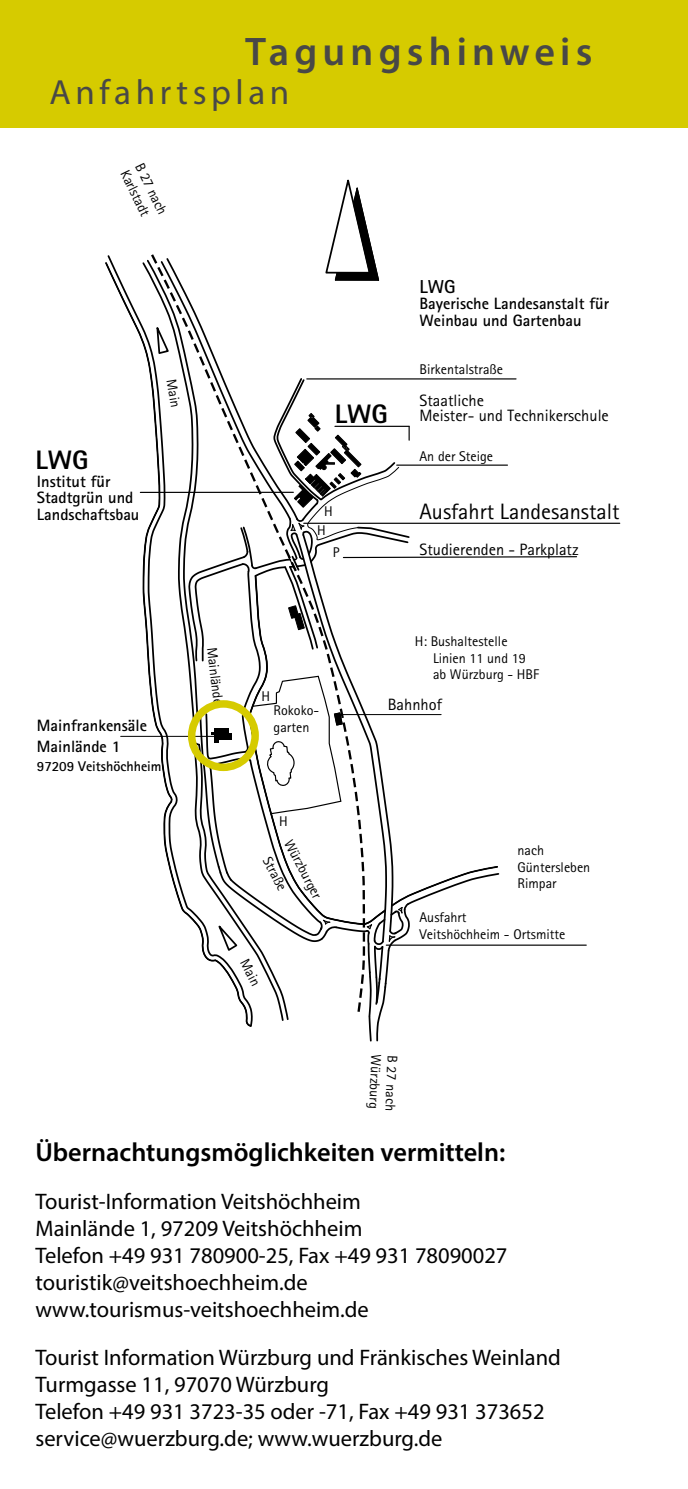
<style>
.page{position:relative;width:688px;height:1489px;background:#fff}
.page>*{position:absolute;margin:0;border:0;box-sizing:border-box;transform-origin:0 0}
.t1{font:600 40px "Myriad Pro";letter-spacing:.13em;color:#484847}
.t2{font:35px "Myriad Pro";letter-spacing:.13em;color:#484847}
.t3{font:800 26.75px "Rotis Sans Serif";color:#000}
.uebernachtung{font:600 26.25px "Myriad Pro";color:#000}
.übernachtung_text{font:22.5px/27px "Myriad Pro";color:#000}
.t4{font:22.25px "Rotis Sans Serif";color:#000}
.t5{font:700 18.75px "Rotis Sans Serif";color:#000}
.t6{font:700 16.5px/16.5px "Rotis Sans Serif";color:#000}
.t7{font:16.5px "Rotis Sans Serif";color:#000}
.t8{font:14px/16.5px "Rotis Sans Serif";color:#000}
.t9{font:700 14px "Rotis Sans Serif";color:#000}
.s1{font-weight:800;font-size:26.75px}
</style>
<div class="page">
<div style="left:0;top:0;width:687px;height:128px;background:#d6cb00"></div>
<hr style="left:303px;top:522px;width:316px;height:2px;background:#000">
<hr style="left:386px;top:944px;width:200px;height:1px;background:#000">
<svg style="left:105px;top:261px;width:36px;height:476px"></svg>
<svg style="left:141px;top:179px;width:436px;height:863px"></svg>
<div style="left:188px;top:700px;width:71px;height:71px;border:8px solid #d6cb00;border-radius:50%"></div>
<div style="left:399px;top:155px;width:200px;height:70px;background:#fff"></div>
<h1 class="t1" style="left:245px;top:27px;width:348px">Tagungshinweis</h1>
<h2 class="t2" style="left:50px;top:71px;width:241px">Anfahrtsplan</h2>
<p class="t8" style="left:146px;top:160px;width:57px;rotate:64deg">B 27 nach<br>Karlstadt</p>
<p class="t3" style="left:35px;top:443px;width:54px">LWG</p>
<p class="t6" style="left:37px;top:472px;width:104px">Institut für<br>Stadtgrün und<br>Landschaftsbau</p>
<p class="t8" style="left:179px;top:378px;width:30px;rotate:80deg">Main</p>
<p class="t5" style="left:419px;top:274px;width:38px">LWG</p>
<p class="t6" style="left:419px;top:295px;width:191px">Bayerische Landesanstalt für<br>Weinbau und Gartenbau</p>
<p class="t8" style="left:419px;top:361px;width:85px">Birkentalstraße</p>
<p class="t7" style="left:334px;top:405px;width:275px"><span class="s1">LWG</span> Meister- und Technikerschule</p>
<p class="t7" style="left:419px;top:390px;width:66px">Staatliche</p>
<p class="t8" style="left:317px;top:501px;width:17px;line-height:19.2px;text-align:center">H<br>H</p>
<p class="t8" style="left:333px;top:544px;width:8px">P</p>
<p class="t8" style="left:419px;top:448px;width:75px">An der Steige</p>
<p class="t4" style="left:419px;top:498px;width:202px">Ausfahrt Landesanstalt</p>
<p class="t7" style="left:419px;top:539px;width:161px">Studierenden - Parkplatz</p>
<p class="t6" style="left:37px;top:714px;width:112px;line-height:21px">Mainfrankensäle<br>Mainlände 1</p>
<p class="t9" style="left:37px;top:757px;width:126px">97209 Veitshöchheim</p>
<p class="t8" style="left:220px;top:646px;width:60px;rotate:83deg">Mainlände</p>
<p class="t8" style="left:261px;top:688px;width:10px">H</p>
<p class="t8" style="left:273px;top:702px;width:47px">Rokoko&shy;garten</p>
<p class="t8" style="left:433px;top:633px;width:107px;text-indent:-18px">H: Bushaltestelle<br>Linien 11 und 19 ab Würzburg - HBF</p>
<p class="t7" style="left:387px;top:694px;width:56px">Bahnhof</p>
<p class="t8" style="left:279px;top:813px;width:10px">H</p>
<p class="t8" style="left:302px;top:838px;width:61px;line-height:26.8px;text-indent:-5px;rotate:62deg">Würzburger<br>Straße</p>
<p class="t8" style="left:517px;top:842px;width:74px">nach<br>Güntersleben<br>Rimpar</p>
<p class="t8" style="left:419px;top:909px;width:147px">Ausfahrt<br>Veitshöchheim - Ortsmitte</p>
<p class="t8" style="left:251px;top:955px;width:30px;rotate:63deg">Main</p>
<p class="t8" style="left:384px;top:1054px;width:55px;rotate:92deg">Würzburg</p>
<p class="t8" style="left:400px;top:1055px;width:57px;rotate:92deg">B 27 nach</p>
<h1 class="uebernachtung" style="left:35px;top:1135px;width:471px">Übernachtungsmöglichkeiten vermitteln:</h1>
<p class="übernachtung_text" style="left:35px;top:1187px;width:473px">Tourist-Information Veitshöchheim<br>Mainlände 1, 97209 Veitshöchheim<br>Telefon +49 931 780900-25, Fax +49 931 78090027 touristik@veitshoechheim.de www.tourismus-veitshoechheim.de</p>
<p class="übernachtung_text" style="left:35px;top:1343px;width:527px">Tourist Information Würzburg und Fränkisches Weinland Turmgasse 11, 97070 Würzburg<br>Telefon +49 931 3723-35 oder -71, Fax +49 931 373652 service@wuerzburg.de; www.wuerzburg.de</p>
</div>
